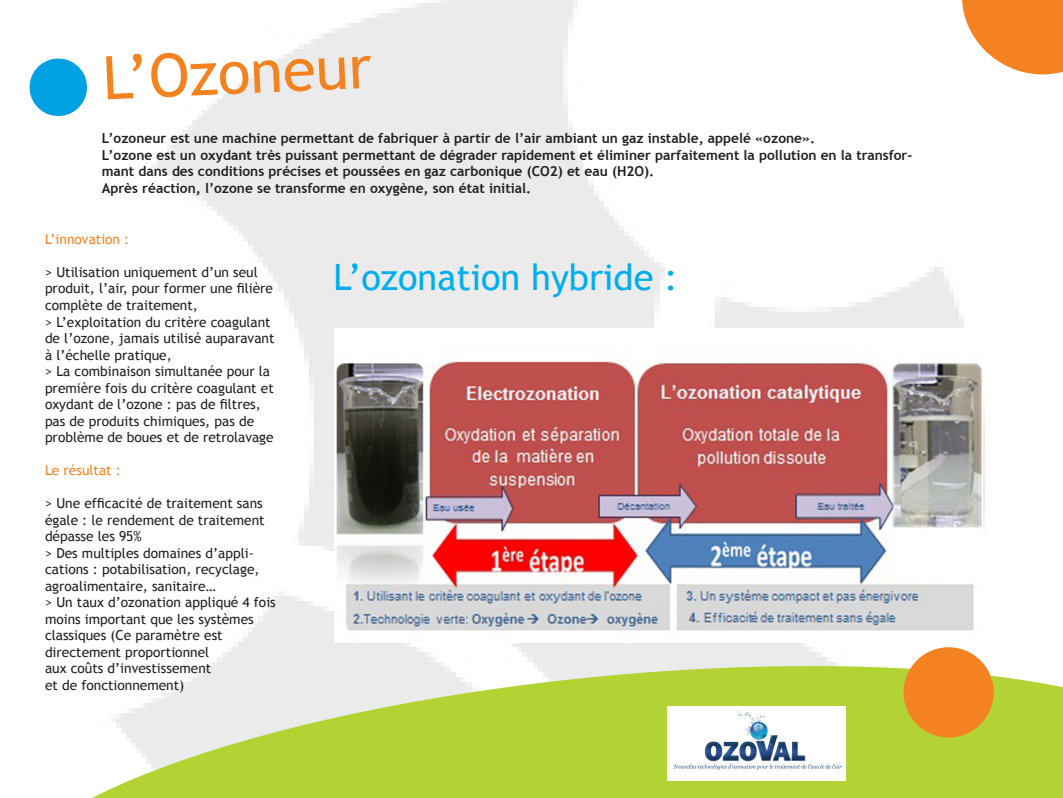
<style>
.page{position:relative;width:1063px;height:798px;background:#fff}
.page>*{position:absolute;margin:0;border:0;box-sizing:border-box;transform-origin:0 0}
.t1{font:60px "Trebuchet MS";color:#f58220}
.t2{font:36.25px "Trebuchet MS";color:#00aeef}
.t3{font:13.75px/16.5px "Trebuchet MS";color:#231f20}
.t4{font:700 13.75px/16.5px "Trebuchet MS";color:#231f20}
.t5{font:13.75px "Trebuchet MS";color:#f58220}
</style>
<div class="page">
<svg style="left:94px;top:644px;width:969px;height:153px;fill:#b3d234"></svg>
<svg style="left:962px;top:0;width:101px;height:75px"></svg>
<svg style="left:898px;top:644px;width:101px;height:98px;background:#e8a443"></svg>
<svg style="left:29px;top:58px;width:59px;height:59px"></svg>
<img style="left:334px;top:343px;width:649px;height:299px">
<img style="left:668px;top:706px;width:178px;height:73px">
<p class="t1" style="left:102px;top:42px;width:271px;rotate:-2deg">L’Ozoneur</p>
<p class="t4" style="left:102px;top:130px;width:715px">L’ozoneur est une machine permettant de fabriquer à partir de l’air ambiant un gaz instable, appelé «ozone».</p>
<p class="t4" style="left:102px;top:146px;width:812px">L’ozone est un oxydant très puissant permettant de dégrader rapidement et éliminer parfaitement la pollution en la transfor&shy;mant dans des conditions précises et poussées en gaz carbonique (CO2) et eau (H2O).</p>
<p class="t4" style="left:102px;top:179px;width:431px">Après réaction, l’ozone se transforme en oxygène, son état initial.</p>
<p class="t5" style="left:45px;top:231px;width:86px">L’innovation :</p>
<p class="t3" style="left:45px;top:264px;width:230px">&gt; Utilisation uniquement d’un seul produit, l’air, pour former une filière complète de traitement,</p>
<p class="t3" style="left:45px;top:313px;width:231px">&gt; L’exploitation du critère coagulant de l’ozone, jamais utilisé auparavant à l’échelle pratique,</p>
<p class="t3" style="left:45px;top:363px;width:230px">&gt; La combinaison simultanée pour la première fois du critère coagulant et oxydant de l’ozone : pas de filtres, pas de produits chimiques, pas de problème de boues et de retrolavage</p>
<p class="t5" style="left:45px;top:462px;width:77px">Le résultat :</p>
<p class="t3" style="left:45px;top:495px;width:221px">&gt; Une efficacité de traitement sans égale : le rendement de traitement dépasse les 95%</p>
<p class="t3" style="left:45px;top:544px;width:216px">&gt; Des multiples domaines d’appli&shy;cations : potabilisation, recyclage, agroalimentaire, sanitaire…</p>
<p class="t3" style="left:45px;top:594px;width:232px">&gt; Un taux d’ozonation appliqué 4 fois moins important que les systèmes classiques (Ce paramètre est</p>
<p class="t3" style="left:45px;top:643px;width:166px">directement proportionnel</p>
<p class="t3" style="left:45px;top:660px;width:168px">aux coûts d’investissement</p>
<p class="t3" style="left:45px;top:676px;width:141px">et de fonctionnement)</p>
<p class="t2" style="left:333px;top:255px;width:346px">L’ozonation hybride :</p>
</div>
